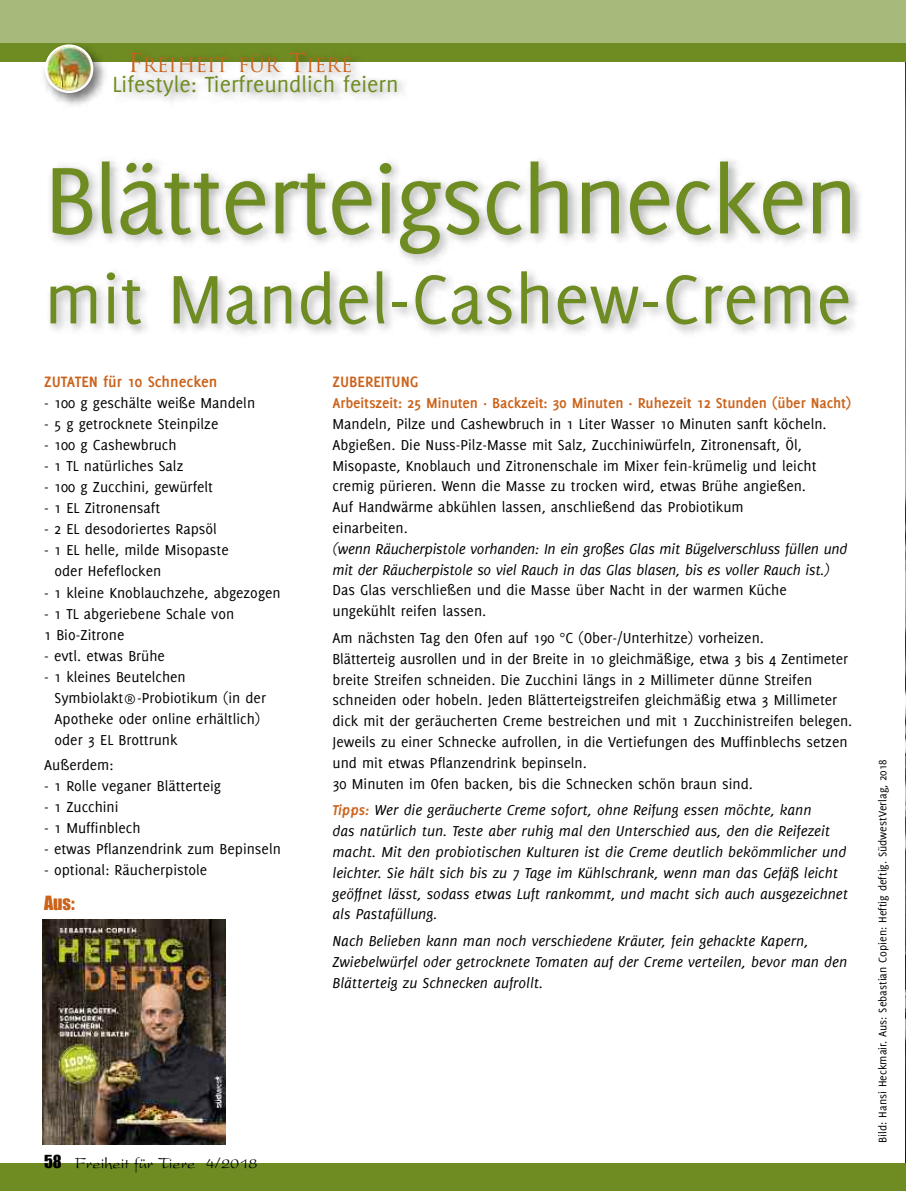
<style>
.page{position:relative;width:906px;height:1191px;background:#fff}
.page>*{position:absolute;margin:0;border:0;box-sizing:border-box;transform-origin:0 0}
.t1{font:103.5px "Delicious";letter-spacing:-.025em;color:#6e8c22}
.t2{font:75px "Delicious";color:#6e8c22}
.t3{font:24px "Delicious";color:#6e8c22}
.t4{font:19.2px "Trajan";color:#cb621a}
.t5{font:18px "Impact";color:#cb621a}
.t6{font:700 16.5px "Delicious";color:#cb621a}
.t7{font:16.5px "President";color:#000}
.t8{font:15.75px/20.9px "Delicious";color:#000}
.t9{font:italic 15.75px/20.9px "Delicious";color:#000}
.t10{font:700 15.75px "Delicious";letter-spacing:-.005em;color:#cb621a}
.t11{font:12px "Delicious";color:#000}
.s1{font-size:25.5px}
.s2{font-weight:700;color:#cb621a}
.s3{font-family:"Impact"}
</style>
<div class="page">
<img style="left:905px;top:61px;width:1px;height:1102px">
<div style="left:0;top:1163px;width:906px;height:28px;background:#6e8c22"></div>
<div style="left:0;top:0;width:906px;height:44px;background:#a8ba7b"></div>
<div style="left:0;top:43px;width:906px;height:18px;background:#6e8c22"></div>
<img style="left:7px;top:44px;width:345px;height:62px">
<img style="left:102px;top:61px;width:597px;height:45px">
<img style="left:43px;top:919px;width:182px;height:225px">
<p class="t4" style="left:128px;top:54px;width:226px"><span class="s1">F</span>REIHEIT FÜR <span class="s1">T</span>IERE</p>
<h3 class="t3" style="left:112px;top:75px;width:287px">Lifestyle: Tierfreundlich feiern</h3>
<h1 class="t1" style="left:44px;top:161px;width:815px">Blätterteigschnecken</h1>
<h2 class="t2" style="left:44px;top:271px;width:808px">mit Mandel-Cashew-Creme</h2>
<p class="t6" style="left:44px;top:376px;width:175px">ZUTATEN für 10 Schnecken</p>
<p class="t8" style="left:44px;top:394px;width:212px">- 100 g geschälte weiße Mandeln</p>
<p class="t8" style="left:44px;top:415px;width:176px">- 5 g getrocknete Steinpilze</p>
<p class="t8" style="left:44px;top:436px;width:134px">- 100 g Cashewbruch</p>
<p class="t8" style="left:44px;top:457px;width:141px">- 1 TL natürliches Salz</p>
<p class="t8" style="left:44px;top:478px;width:170px">- 100 g Zucchini, gewürfelt</p>
<p class="t8" style="left:44px;top:499px;width:118px">- 1 EL Zitronensaft</p>
<p class="t8" style="left:44px;top:520px;width:174px">- 2 EL desodoriertes Rapsöl</p>
<p class="t8" style="left:55px;top:541px;width:176px;text-indent:-10px">- 1 EL helle, milde Misopaste oder Hefeflocken</p>
<p class="t8" style="left:44px;top:583px;width:238px">- 1 kleine Knoblauchzehe, abgezogen</p>
<p class="t8" style="left:44px;top:604px;width:192px">- 1 TL abgeriebene Schale von<br>1 Bio-Zitrone</p>
<p class="t8" style="left:44px;top:646px;width:122px">- evtl. etwas Brühe</p>
<p class="t8" style="left:55px;top:667px;width:213px;text-indent:-10px">- 1 kleines Beutelchen<br>Symbiolakt®-Probiotikum (in der<br>Apotheke oder online erhältlich) oder 3 EL Brottrunk</p>
<p class="t8" style="left:44px;top:755px;width:71px">Außerdem:</p>
<p class="t8" style="left:44px;top:776px;width:178px">- 1 Rolle veganer Blätterteig</p>
<p class="t8" style="left:44px;top:797px;width:76px">- 1 Zucchini</p>
<p class="t8" style="left:44px;top:818px;width:98px">- 1 Muffinblech</p>
<p class="t8" style="left:44px;top:839px;width:238px">- etwas Pflanzendrink zum Bepinseln</p>
<p class="t8" style="left:44px;top:860px;width:165px">- optional: Räucherpistole</p>
<p class="t5" style="left:44px;top:891px;width:32px">Aus:</p>
<p class="t6" style="left:332px;top:376px;width:87px">ZUBEREITUNG</p>
<p class="t10" style="left:332px;top:397px;width:520px">Arbeitszeit: 25 Minuten · Backzeit: 30 Minuten · Ruhezeit 12 Stunden (über Nacht)</p>
<p class="t8" style="left:332px;top:414px;width:495px">Mandeln, Pilze und Cashewbruch in 1 Liter Wasser 10 Minuten sanft köcheln.<br>Abgießen. Die Nuss-Pilz-Masse mit Salz, Zucchiniwürfeln, Zitronensaft, Öl, Misopaste, Knoblauch und Zitronenschale im Mixer fein-krümelig und leicht cremig pürieren. Wenn die Masse zu trocken wird, etwas Brühe angießen.<br>Auf Handwärme abkühlen lassen, anschließend das Probiotikum<br>einarbeiten.</p>
<p class="t9" style="left:332px;top:538px;width:516px">(wenn Räucherpistole vorhanden: In ein großes Glas mit Bügelverschluss füllen und mit der Räucherpistole so viel Rauch in das Glas blasen, bis es voller Rauch ist.)</p>
<p class="t8" style="left:332px;top:581px;width:456px">Das Glas verschließen und die Masse über Nacht in der warmen Küche ungekühlt reifen lassen.</p>
<p class="t8" style="left:332px;top:628px;width:521px">Am nächsten Tag den Ofen auf 190 °C (Ober-/Unterhitze) vorheizen.<br>Blätterteig ausrollen und in der Breite in 10 gleichmäßige, etwa 3 bis 4 Zentimeter breite Streifen schneiden. Die Zucchini längs in 2 Millimeter dünne Streifen schneiden oder hobeln. Jeden Blätterteigstreifen gleichmäßig etwa 3 Millimeter dick mit der geräucherten Creme bestreichen und mit 1 Zucchinistreifen belegen.<br>Jeweils zu einer Schnecke aufrollen, in die Vertiefungen des Muffinblechs setzen und mit etwas Pflanzendrink bepinseln.<br>30 Minuten im Ofen backen, bis die Schnecken schön braun sind.</p>
<p class="t9" style="left:332px;top:799px;width:517px"><span class="s2">Tipps:</span> Wer die geräucherte Creme sofort, ohne Reifung essen möchte, kann<br>das natürlich tun. Teste aber ruhig mal den Unterschied aus, den die Reifezeit macht. Mit den probiotischen Kulturen ist die Creme deutlich bekömmlicher und leichter. Sie hält sich bis zu 7 Tage im Kühlschrank, wenn man das Gefäß leicht geöffnet lässt, sodass etwas Luft rankommt, und macht sich auch ausgezeichnet als Pastafüllung.</p>
<p class="t9" style="left:332px;top:930px;width:516px">Nach Belieben kann man noch verschiedene Kräuter, fein gehackte Kapern,<br>Zwiebelwürfel oder getrocknete Tomaten auf der Creme verteilen, bevor man den<br>Blätterteig zu Schnecken aufrollt.</p>
<p class="t7" style="left:44px;top:1158px;width:215px"><span class="s3">58</span> Freiheit für Tiere 4/2018</p>
<p class="t11" style="left:878px;top:1142px;width:385px;rotate:-90deg">Bild: Hansi Heckmair. Aus: Sebastian Copien: Heftig deftig. SüdwestVerlag, 2018</p>
</div>
